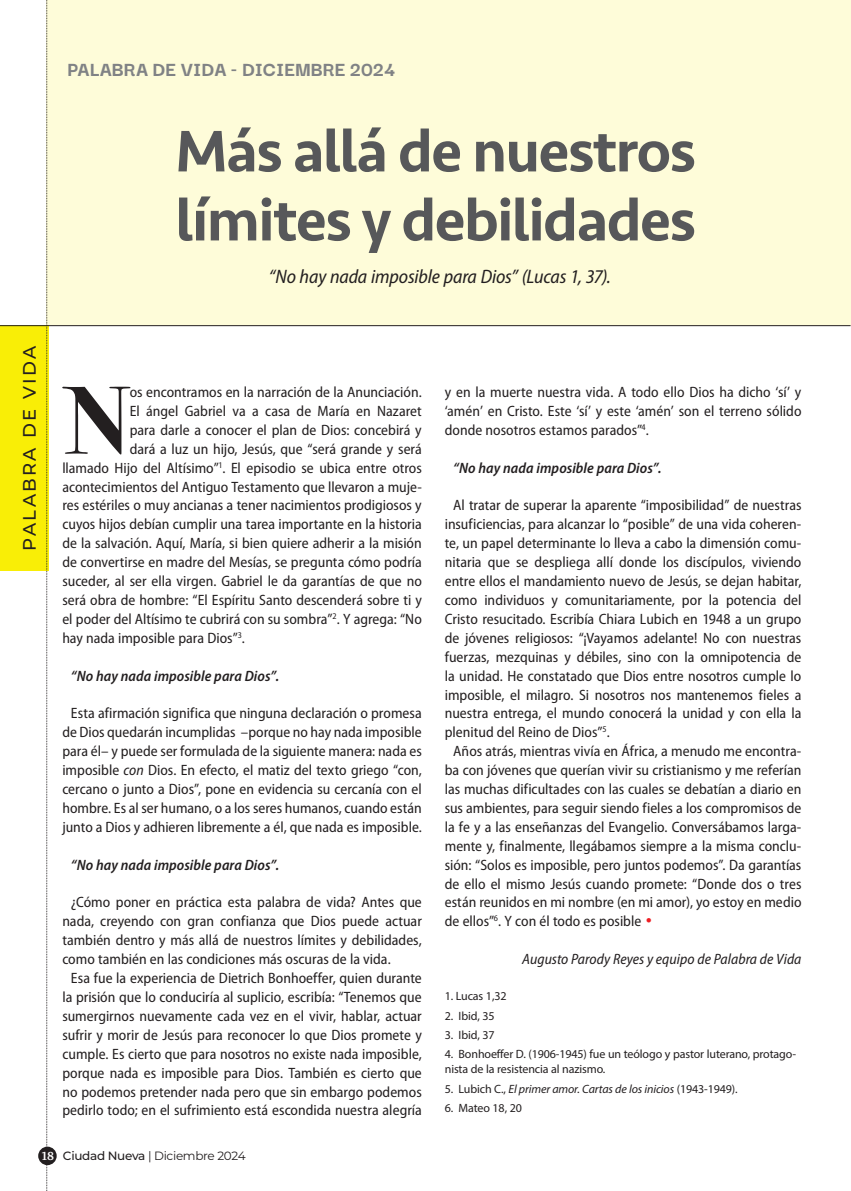
<style>
.page{position:relative;width:851px;height:1191px;background:#fff}
.page>*{position:absolute;margin:0;border:0;box-sizing:border-box;transform-origin:0 0}
.texto-capitular{font:700 96.9px "Bodoni Svty Two ITCTT";color:#231f20}
.EDITORIAL-titulo{font:500 60.75px/69px "Seravek";letter-spacing:-.025em;color:#57585a}
.mesyaño-Pavida{font:800 21px "Darker Grotesque";color:#808285}
.Pavida_cita{font:italic semi-condensed 19.5px "Myriad Pro";letter-spacing:-.005em;color:#231f20}
.NOTA02_seccion{font:500 18px "Montserrat";letter-spacing:.13em;color:#231f20}
.TEXTO-paloseco{font:semi-condensed 15px/18.9px "Myriad Pro";color:#231f20;text-align:justify}
.texto-capitular-2{font:semi-condensed 15px "Myriad Pro";color:#231f20}
.texto-paloseco-RESAL{font:italic 600 semi-condensed 15px "Myriad Pro";letter-spacing:.005em;color:#231f20}
.TEXTO-paloseco-2{font:italic semi-condensed 15px "Myriad Pro";color:#231f20}
._00_CITA_EN_NOTAS{font:12px/15px "Myriad Pro";letter-spacing:-.01em;color:#231f20}
._00_CITA_EN_NOTAS-2{font:italic 12px "Myriad Pro";letter-spacing:-.01em;color:#231f20}
.t1{font:12px "Montserrat";letter-spacing:-.025em;color:#231f20}
.s1{font-style:italic}
.s2{font-family:"Charter";font-weight:900;font-stretch:normal;color:#ee1d23}
.s3{font-style:normal}
.s4{font-family:"Charter";font-weight:700;color:#fff}
.s5{font-weight:500}
</style>
<div class="page">
<div style="left:0;top:325px;width:48px;height:245px;background:#f9ee06"></div>
<div style="left:46px;top:0;width:804px;height:326px;background:#fefcd9"></div>
<hr style="left:0;top:325px;width:850px;height:1px;background:#231f20">
<div style="left:38px;top:1146px;width:19px;height:19px;background:#231f20;border-radius:50%"></div>
<svg style="left:46px;top:0;width:2px;height:1191px"></svg>
<p class="mesyaño-Pavida" style="left:67px;top:54px;width:329px">PALABRA DE VIDA - DICIEMBRE 2024</p>
<p class="NOTA02_seccion" style="left:17px;top:550px;width:206px;rotate:-90deg">PALABRA DE VIDA</p>
<p class="EDITORIAL-titulo" style="left:175px;top:117px;width:522px">Más allá de nuestros límites y debilidades</p>
<p class="Pavida_cita" style="left:269px;top:264px;width:343px">“No hay nada imposible para Dios” (Lucas 1, 37).</p>
<p class="texto-capitular" style="left:66px;top:341px;width:65px">N</p>
<p class="texto-capitular-2" style="left:130px;top:383px;width:293px">os encontramos en la narración de la Anunciación.</p>
<p class="texto-capitular-2" style="left:130px;top:402px;width:293px">El ángel Gabriel va a casa de María en Nazaret</p>
<p class="texto-capitular-2" style="left:130px;top:420px;width:293px">para darle a conocer el plan de Dios: concebirá y</p>
<p class="texto-capitular-2" style="left:130px;top:439px;width:293px">dará a luz un hijo, Jesús, que “será grande y será</p>
<p class="texto-capitular-2" style="left:62px;top:458px;width:361px">llamado Hijo del Altísimo”<sup>1</sup>. El episodio se ubica entre otros</p>
<p class="texto-capitular-2" style="left:62px;top:477px;width:361px">acontecimientos del Antiguo Testamento que llevaron a muje-</p>
<p class="texto-capitular-2" style="left:62px;top:496px;width:361px">res estériles o muy ancianas a tener nacimientos prodigiosos y</p>
<p class="texto-capitular-2" style="left:62px;top:515px;width:361px">cuyos hijos debían cumplir una tarea importante en la historia</p>
<p class="texto-capitular-2" style="left:62px;top:534px;width:361px">de la salvación. Aquí, María, si bien quiere adherir a la misión</p>
<p class="texto-capitular-2" style="left:62px;top:553px;width:361px">de convertirse en madre del Mesías, se pregunta cómo podría</p>
<p class="texto-capitular-2" style="left:62px;top:572px;width:361px">suceder, al ser ella virgen. Gabriel le da garantías de que no</p>
<p class="texto-capitular-2" style="left:62px;top:591px;width:361px">será obra de hombre: “El Espíritu Santo descenderá sobre ti y</p>
<p class="texto-capitular-2" style="left:62px;top:609px;width:361px">el poder del Altísimo te cubrirá con su sombra”<sup>2</sup>. Y agrega: “No</p>
<p class="texto-capitular-2" style="left:62px;top:628px;width:184px">hay nada imposible para Dios”<sup>3</sup>.</p>
<p class="texto-paloseco-RESAL" style="left:71px;top:666px;width:210px">“No hay nada imposible para Dios”.</p>
<p class="TEXTO-paloseco" style="left:62px;top:703px;width:361px;text-align:center">Esta afirmación significa que ninguna declaración o promesa de Dios quedarán incumplidas –porque no hay nada imposible para él– y puede ser formulada de la siguiente manera: nada es imposible <span class="s1">con</span> Dios. En efecto, el matiz del texto griego “con, cercano o junto a Dios”, pone en evidencia su cercanía con el hombre. Es al ser humano, o a los seres humanos, cuando están junto a Dios y adhieren libremente a él, que nada es imposible.</p>
<p class="texto-paloseco-RESAL" style="left:71px;top:855px;width:210px">“No hay nada imposible para Dios”.</p>
<p class="TEXTO-paloseco" style="left:62px;top:892px;width:361px;text-indent:9px">¿Cómo poner en práctica esta palabra de vida? Antes que nada, creyendo con gran confianza que Dios puede actuar también dentro y más allá de nuestros límites y debilidades, como también en las condiciones más oscuras de la vida.</p>
<p class="TEXTO-paloseco" style="left:62px;top:968px;width:361px;text-align:center">Esa fue la experiencia de Dietrich Bonhoeffer, quien durante la prisión que lo conduciría al suplicio, escribía: “Tenemos que sumergirnos nuevamente cada vez en el vivir, hablar, actuar sufrir y morir de Jesús para reconocer lo que Dios promete y cumple. Es cierto que para nosotros no existe nada imposible, porque nada es imposible para Dios. También es cierto que no podemos pretender nada pero que sin embargo podemos pedirlo todo; en el sufrimiento está escondida nuestra alegría</p>
<p class="TEXTO-paloseco" style="left:444px;top:382px;width:358px">y en la muerte nuestra vida. A todo ello Dios ha dicho ‘sí’ y ‘amén’ en Cristo. Este ‘sí’ y este ‘amén’ son el terreno sólido donde nosotros estamos parados”<sup>4</sup>.</p>
<p class="texto-paloseco-RESAL" style="left:453px;top:458px;width:210px">“No hay nada imposible para Dios”.</p>
<p class="TEXTO-paloseco" style="left:444px;top:496px;width:358px;text-indent:9px">Al tratar de superar la aparente “imposibilidad” de nuestras insuficiencias, para alcanzar lo “posible” de una vida coheren&shy;te, un papel determinante lo lleva a cabo la dimensión comu&shy;nitaria que se despliega allí donde los discípulos, viviendo entre ellos el mandamiento nuevo de Jesús, se dejan habitar, como individuos y comunitariamente, por la potencia del Cristo resucitado. Escribía Chiara Lubich en 1948 a un grupo de jóvenes religiosos: “¡Vayamos adelante! No con nuestras fuerzas, mezquinas y débiles, sino con la omnipotencia de la unidad. He constatado que Dios entre nosotros cumple lo imposible, el milagro. Si nosotros nos mantenemos fieles a nuestra entrega, el mundo conocerá la unidad y con ella la plenitud del Reino de Dios”<sup>5</sup>.</p>
<p class="TEXTO-paloseco" style="left:444px;top:741px;width:358px;text-indent:9px">Años atrás, mientras vivía en África, a menudo me encontra&shy;ba con jóvenes que querían vivir su cristianismo y me referían las muchas dificultades con las cuales se debatían a diario en sus ambientes, para seguir siendo fieles a los compromisos de la fe y a las enseñanzas del Evangelio. Conversábamos larga&shy;mente y, finalmente, llegábamos siempre a la misma conclu&shy;sión: “Solos es imposible, pero juntos podemos”. Da garantías de ello el mismo Jesús cuando promete: “Donde dos o tres están reunidos en mi nombre (en mi amor), yo estoy en medio de ellos”<sup>6</sup>. Y con él todo es posible <span class="s2">•</span></p>
<p class="TEXTO-paloseco-2" style="left:522px;top:950px;width:280px">Augusto Parody Reyes y equipo de Palabra de Vida</p>
<p class="_00_CITA_EN_NOTAS" style="left:444px;top:988px;width:63px">1. Lucas 1,32</p>
<p class="_00_CITA_EN_NOTAS" style="left:444px;top:1008px;width:51px">2. Ibid, 35</p>
<p class="_00_CITA_EN_NOTAS" style="left:444px;top:1027px;width:51px">3. Ibid, 37</p>
<p class="_00_CITA_EN_NOTAS" style="left:444px;top:1046px;width:353px">4. Bonhoeffer D. (1906-1945) fue un teólogo y pastor luterano, protago&shy;nista de la resistencia al nazismo.</p>
<p class="_00_CITA_EN_NOTAS-2" style="left:444px;top:1081px;width:294px"><span class="s3">5. Lubich C.,</span> El primer amor. Cartas de los inicios <span class="s3">(1943-1949).</span></p>
<p class="_00_CITA_EN_NOTAS" style="left:444px;top:1100px;width:79px">6. Mateo 18, 20</p>
<p class="t1" style="left:41px;top:1147px;width:206px"><span class="s4">18</span> <span class="s5">Ciudad Nueva</span> | Diciembre 2024</p>
</div>
